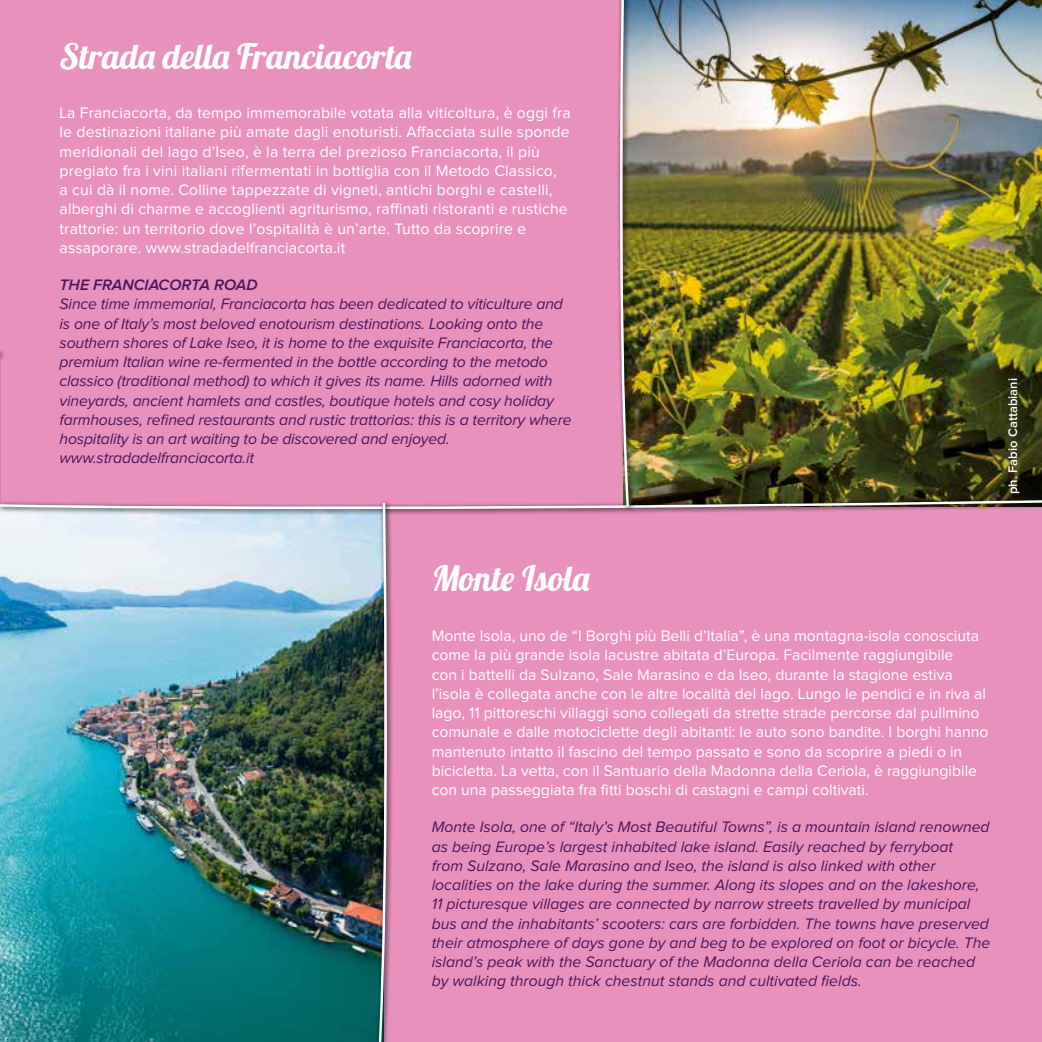
<style>
.page{position:relative;width:1042px;height:1042px;background:#fff}
.page>*{position:absolute;margin:0;border:0;box-sizing:border-box;transform-origin:0 0}
.t1{font:35px "Lobster 1.4";color:#fff}
.t2{font:italic 15.75px/19.2px "Proxima Nova";color:#49155c}
.t3{font:15.75px/19.2px "Proxima Nova";color:#fff}
.t4{font:italic 600 15.75px "Proxima Nova";color:#49155c}
.t5{font:600 12.95px "Proxima Nova";color:#fff}
</style>
<div class="page">
<img style="left:0;top:0;width:1042px;height:1042px">
<h1 class="t1" style="left:60px;top:34px;width:353px">Strada della Franciacorta</h1>
<p class="t3" style="left:60px;top:104px;width:513px">La Franciacorta, da tempo immemorabile votata alla viticoltura, è oggi fra le destinazioni italiane più amate dagli enoturisti. Affacciata sulle sponde meridionali del lago d’Iseo, è la terra del prezioso Franciacorta, il più pregiato fra i vini italiani rifermentati in bottiglia con il Metodo Classico,<br>a cui dà il nome. Colline tappezzate di vigneti, antichi borghi e castelli, alberghi di charme e accoglienti agriturismo, raffinati ristoranti e rustiche trattorie: un territorio dove l’ospitalità è un’arte. Tutto da scoprire e assaporare. www.stradadelfranciacorta.it</p>
<p class="t4" style="left:60px;top:278px;width:199px">THE FRANCIACORTA ROAD</p>
<p class="t2" style="left:60px;top:295px;width:513px">Since time immemorial, Franciacorta has been dedicated to viticulture and is one of Italy’s most beloved enotourism destinations. Looking onto the southern shores of Lake Iseo, it is home to the exquisite Franciacorta, the premium Italian wine re-fermented in the bottle according to the metodo classico (traditional method) to which it gives its name. Hills adorned with vineyards, ancient hamlets and castles, boutique hotels and cosy holiday farmhouses, refined restaurants and rustic trattorias: this is a territory where hospitality is an art waiting to be discovered and enjoyed. www.stradadelfranciacorta.it</p>
<p class="t5" style="left:1007px;top:494px;width:118px;rotate:-90deg">ph. Fabio Cattabiani</p>
<h1 class="t1" style="left:432px;top:556px;width:159px">Monte Isola</h1>
<p class="t3" style="left:432px;top:627px;width:558px">Monte Isola, uno de “I Borghi più Belli d’Italia”, è una montagna-isola conosciuta come la più grande isola lacustre abitata d’Europa. Facilmente raggiungibile<br>con i battelli da Sulzano, Sale Marasino e da Iseo, durante la stagione estiva l’isola è collegata anche con le altre località del lago. Lungo le pendici e in riva al lago, 11 pittoreschi villaggi sono collegati da strette strade percorse dal pullmino comunale e dalle motociclette degli abitanti: le auto sono bandite. I borghi hanno mantenuto intatto il fascino del tempo passato e sono da scoprire a piedi o in bicicletta. La vetta, con il Santuario della Madonna della Ceriola, è raggiungibile con una passeggiata fra fitti boschi di castagni e campi coltivati.</p>
<p class="t2" style="left:432px;top:818px;width:560px">Monte Isola, one of “Italy’s Most Beautiful Towns”, is a mountain island renowned as being Europe’s largest inhabited lake island. Easily reached by ferryboat<br>from Sulzano, Sale Marasino and Iseo, the island is also linked with other localities on the lake during the summer. Along its slopes and on the lakeshore, 11 picturesque villages are connected by narrow streets travelled by municipal bus and the inhabitants’ scooters: cars are forbidden. The towns have preserved their atmosphere of days gone by and beg to be explored on foot or bicycle. The island’s peak with the Sanctuary of the Madonna della Ceriola can be reached by walking through thick chestnut stands and cultivated fields.</p>
</div>
